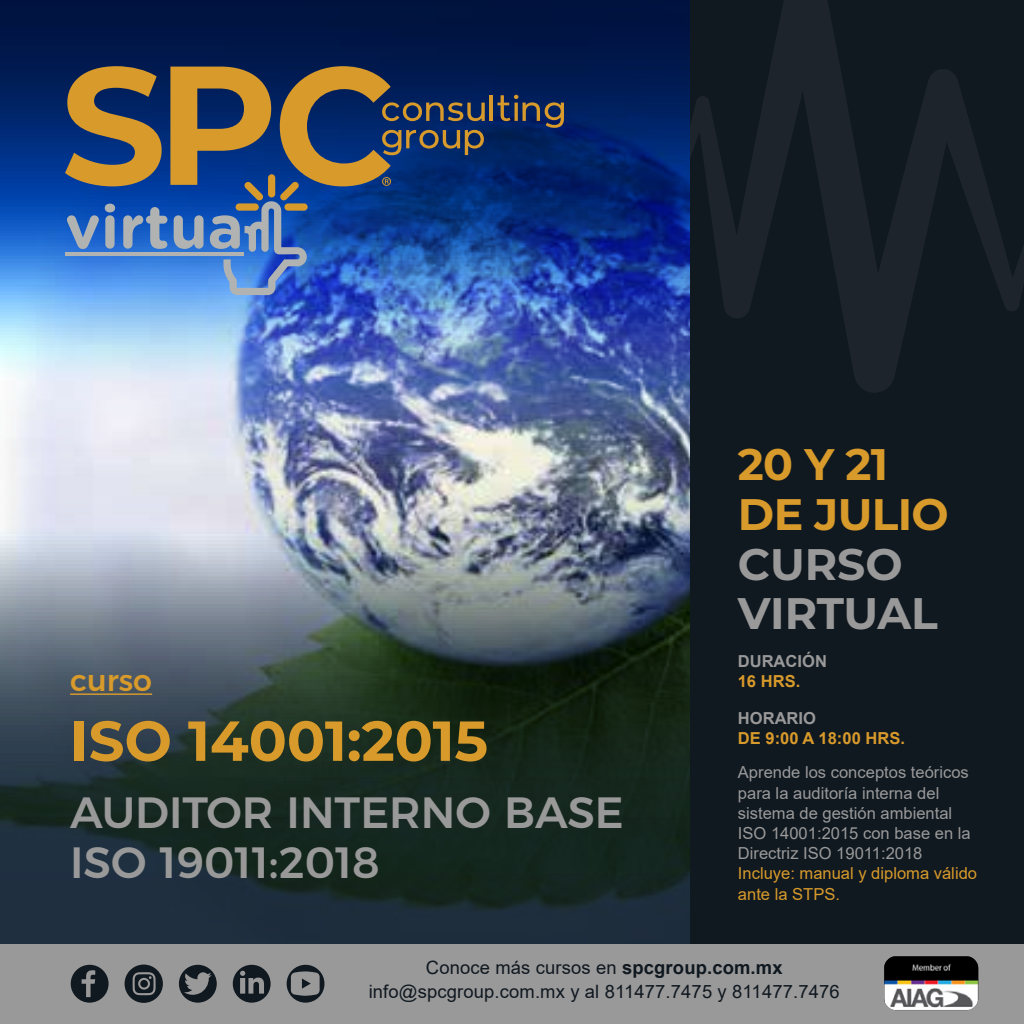
<style>
.page{position:relative;width:1024px;height:1024px;background:#fff}
.page>*{position:absolute;margin:0;border:0;box-sizing:border-box;transform-origin:0 0}
.t1{font:700 56.25px "Montserrat";color:#d79a2b}
.t2{font:700 44.12px/49.6px "Montserrat";letter-spacing:-.015em;color:#d79a2b}
.t3{font:700 44.12px/49.6px "Montserrat";letter-spacing:-.005em;color:#999}
.t4{font:500 43.75px/50px "Montserrat";color:#999}
.t5{font:500 30px "Montserrat";color:#d79a2b}
.t6{font:18.38px/23.5px "Arial";letter-spacing:.01em;color:#101820;text-align:center}
.t7{font:16.5px/20.2px "Arial";color:#999}
.t8{font:16.5px/20.2px "Arial";color:#d79a2b}
.t9{font:700 16.5px "Arial";color:#d79a2b}
.t10{font:700 16.5px "Arial";color:#999}
.s1{font-weight:700}
</style>
<div class="page">
<img style="left:0;top:0;width:691px;height:944px">
<hr style="left:70px;top:693px;width:82px;height:2px;background:#d79a2b">
<div style="left:691px;top:0;width:333px;height:944px;background:#101820"></div>
<div style="left:0;top:944px;width:1024px;height:80px;background:#999"></div>
<svg style="left:287px;top:965px;width:37px;height:37px"></svg>
<svg style="left:71px;top:965px;width:38px;height:37px"></svg>
<svg style="left:233px;top:965px;width:38px;height:37px"></svg>
<svg style="left:179px;top:965px;width:38px;height:37px"></svg>
<svg style="left:125px;top:964px;width:38px;height:39px"></svg>
<img style="left:884px;top:956px;width:94px;height:54px">
<svg style="left:691px;top:0;width:333px;height:392px"></svg>
<hr style="left:489px;top:95px;width:4px;height:26px;background:#d79a2b">
<svg style="left:497px;top:95px;width:67px;height:33px;background:#383f51"></svg>
<svg style="left:65px;top:66px;width:420px;height:229px;background:#475e81"></svg>
<hr style="left:65px;top:253px;width:179px;height:3px;background:#b0b3b2">
<h3 class="t5" style="left:70px;top:656px;width:83px">curso</h3>
<h1 class="t1" style="left:70px;top:700px;width:419px">ISO 14001:2015</h1>
<h3 class="t4" style="left:70px;top:783px;width:555px">AUDITOR INTERNO BASE<br>ISO 19011:2018</h3>
<h2 class="t2" style="left:738px;top:438px;width:212px">20 Y 21<br>DE JULIO</h2>
<h2 class="t3" style="left:738px;top:537px;width:201px">CURSO<br>VIRTUAL</h2>
<p class="t10" style="left:738px;top:649px;width:91px">DURACIÓN</p>
<p class="t9" style="left:738px;top:669px;width:64px">16 HRS.</p>
<p class="t10" style="left:738px;top:706px;width:80px">HORARIO</p>
<p class="t9" style="left:738px;top:726px;width:169px">DE 9:00 A 18:00 HRS.</p>
<p class="t7" style="left:738px;top:762px;width:234px">Aprende los conceptos teóricos para la auditoría interna del sistema de gestión ambiental<br>ISO 14001:2015 con base en la<br>Directriz ISO 19011:2018</p>
<p class="t8" style="left:738px;top:863px;width:241px">Incluye: manual y diploma válido ante la STPS.</p>
<p class="t6" style="left:369px;top:956px;width:472px">Conoce más cursos en <span class="s1">spcgroup.com.mx </span>info@spcgroup.com.mx y al 811477.7475 y 811477.7476</p>
</div>
